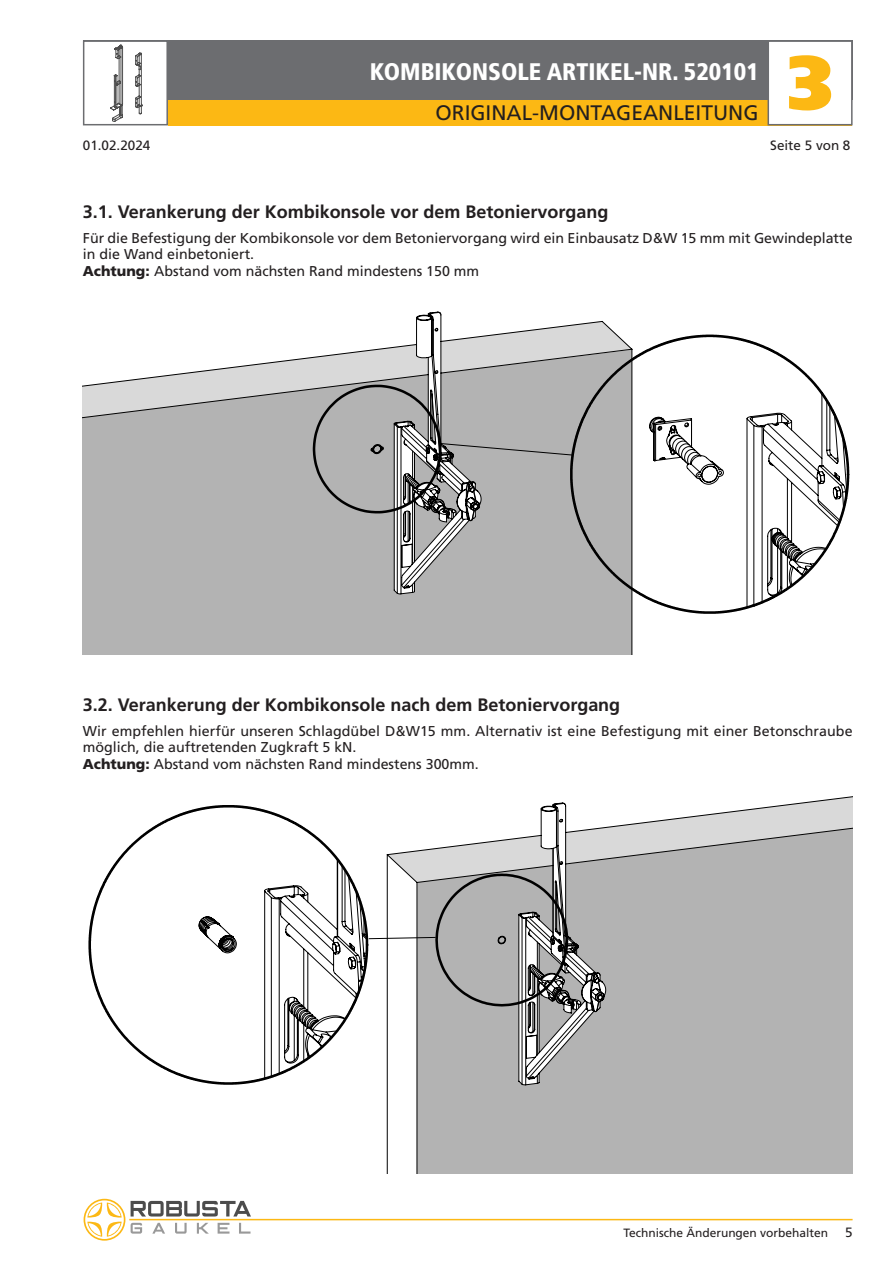
<style>
.page{position:relative;width:893px;height:1263px;background:#fff}
.page>*{position:absolute;margin:0;border:0;box-sizing:border-box;transform-origin:0 0}
.t1{font:900 76.5px "Frutiger";color:#fcb814}
.t2{font:900 condensed 24px "Frutiger";color:#fff}
.t3{font:21px "Frutiger";color:#231f20}
.t4{font:700 18px "Frutiger";color:#231f20}
.t5{font:14.25px/16.5px "Frutiger";color:#231f20}
.t6{font:13.5px "Frutiger";color:#231f20}
.t7{font:12px "Frutiger";color:#231f20}
.s1{font-weight:900}
</style>
<div class="page">
<svg style="left:131px;top:1201px;width:120px;height:15px"></svg>
<svg style="left:152px;top:1223px;width:13px;height:10px"></svg>
<svg style="left:175px;top:1223px;width:12px;height:10px"></svg>
<svg style="left:218px;top:1223px;width:11px;height:10px"></svg>
<svg style="left:239px;top:1223px;width:12px;height:10px"></svg>
<svg style="left:131px;top:1223px;width:11px;height:10px"></svg>
<svg style="left:197px;top:1223px;width:11px;height:10px"></svg>
<svg style="left:84px;top:1199px;width:41px;height:41px"></svg>
<hr style="left:129px;top:1219px;width:724px;height:1px;background:#fcb814">
<div style="left:83px;top:40px;width:769px;height:60px;background:#6c6d70"></div>
<div style="left:168px;top:100px;width:684px;height:25px;background:#fcb814"></div>
<div style="left:84px;top:42px;width:82px;height:82px;background:#fff"></div>
<svg style="left:110px;top:45px;width:13px;height:77px"></svg>
<svg style="left:135px;top:53px;width:7px;height:61px"></svg>
<div style="left:83px;top:40px;width:85px;height:85px;border:2px solid #6c6d70"></div>
<div style="left:769px;top:42px;width:82px;height:82px;background:#fff"></div>
<div style="left:767px;top:40px;width:86px;height:85px;border:2px solid #6c6d70"></div>
<svg style="left:476px;top:321px;width:157px;height:333px"></svg>
<svg style="left:82px;top:311px;width:394px;height:343px"></svg>
<svg style="left:569px;top:333px;width:281px;height:282px"></svg>
<svg style="left:649px;top:393px;width:198px;height:215px"></svg>
<svg style="left:386px;top:837px;width:466px;height:337px"></svg>
<svg style="left:521px;top:796px;width:331px;height:289px"></svg>
<svg style="left:88px;top:805px;width:282px;height:280px"></svg>
<svg style="left:198px;top:858px;width:170px;height:221px"></svg>
<h2 class="t2" style="left:370px;top:62px;width:390px">KOMBIKONSOLE ARTIKEL-NR. 520101</h2>
<h3 class="t3" style="left:436px;top:104px;width:324px">ORIGINAL-MONTAGEANLEITUNG</h3>
<h1 class="t1" style="left:787px;top:52px;width:47px">3</h1>
<p class="t6" style="left:83px;top:140px;width:69px">01.02.2024</p>
<p class="t6" style="left:770px;top:140px;width:82px">Seite 5 von 8</p>
<p class="t4" style="left:83px;top:204px;width:527px">3.1. Verankerung der Kombikonsole vor dem Betoniervorgang</p>
<p class="t5" style="left:83px;top:231px;width:771px">Für die Befestigung der Kombikonsole vor dem Betoniervorgang wird ein Einbausatz D&amp;W 15 mm mit Gewindeplatte in die Wand einbetoniert.<br><span class="s1">Achtung:</span> Abstand vom nächsten Rand mindestens 150 mm</p>
<p class="t4" style="left:83px;top:697px;width:539px">3.2. Verankerung der Kombikonsole nach dem Betoniervorgang</p>
<p class="t5" style="left:83px;top:723px;width:771px">Wir empfehlen hierfür unseren Schlagdübel D&amp;W15 mm. Alternativ ist eine Befestigung mit einer Betonschraube möglich, die auftretenden Zugkraft 5 kN.<br><span class="s1">Achtung:</span> Abstand vom nächsten Rand mindestens 300mm.</p>
<p class="t7" style="left:623px;top:1228px;width:206px">Technische Änderungen vorbehalten</p>
<p class="t6" style="left:845px;top:1227px;width:9px">5</p>
</div>
